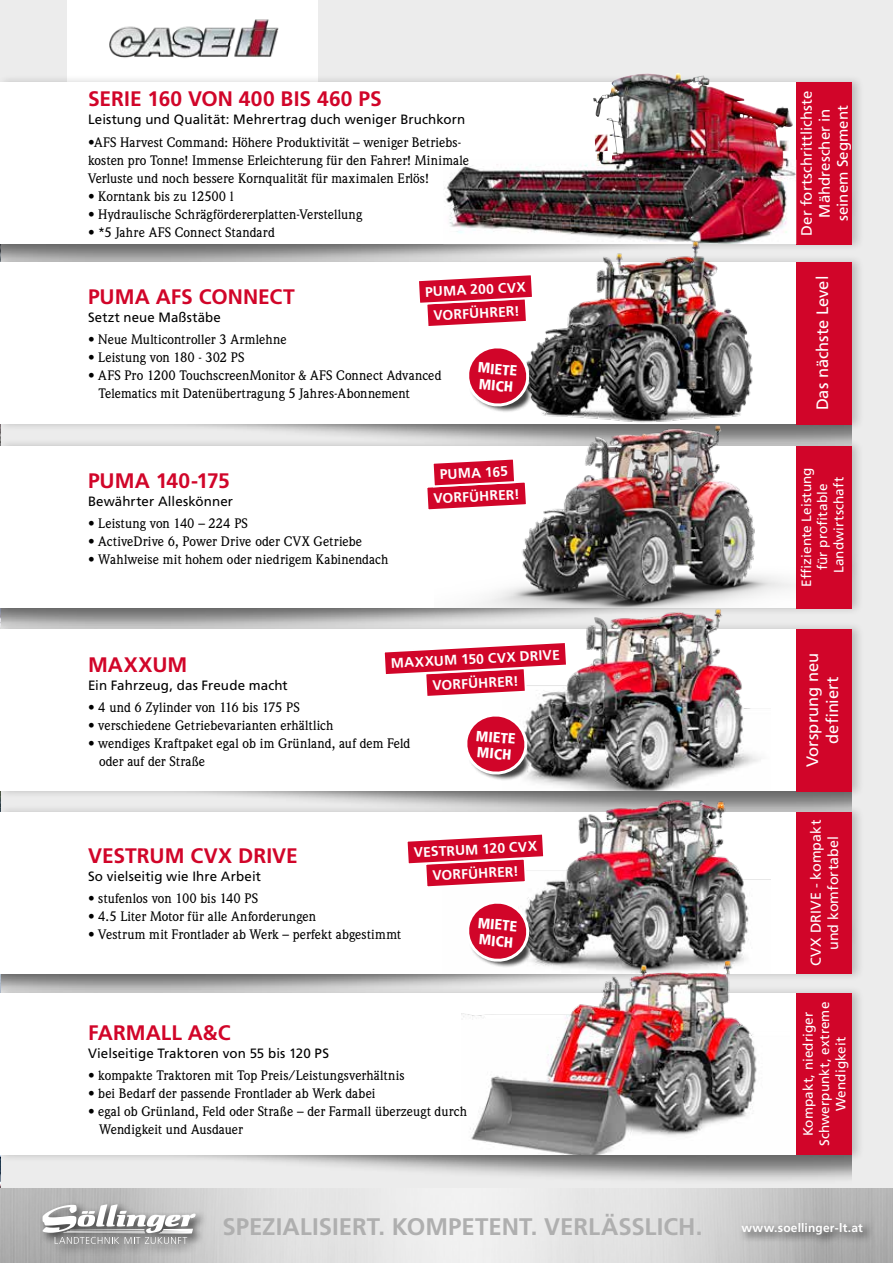
<style>
.page{position:relative;width:893px;height:1263px;background:#fff}
.page>*{position:absolute;margin:0;border:0;box-sizing:border-box;transform-origin:0 0}
.t1{font:700 24px "Frutiger LT Std";color:#afafaf}
.t2{font:700 21px "Frutiger LT Std";color:#d10529}
.t3{font:16.5px/19.8px "Frutiger LT Std";color:#fff;text-align:center}
.t4{font:15px/18px "Frutiger LT Std";letter-spacing:.005em;color:#fff;text-align:center}
.t5{font:900 condensed 14.7px/16.5px "Frutiger LT Std";color:#fff}
.t6{font:14.25px/17.1px "Frutiger LT Std";letter-spacing:.01em;color:#fff;text-align:center}
.t7{font:700 13.8px "Frutiger LT Std";color:#fff}
.t8{font:500 13.5px/18px "Weidemann Std";letter-spacing:.005em;color:#000}
.t9{font:13.5px "Frutiger LT Std";letter-spacing:.005em;color:#000}
.t10{font:13.5px/16.2px "Frutiger LT Std";letter-spacing:.01em;color:#fff;text-align:center}
.t11{font:13.5px "Frutiger";letter-spacing:.015em;color:#000}
.t12{font:700 12px "Frutiger LT Std";letter-spacing:.015em;color:#fff}
</style>
<div class="page">
<div style="left:0;top:0;width:893px;height:1225px;background:#ececec"></div>
<div style="left:0;top:538px;width:859px;height:98px;background:#000;opacity:.51"></div>
<svg style="left:0;top:432px;width:1px;height:756px"></svg>
<div style="left:67px;top:0;width:251px;height:88px;background:#fff"></div>
<div style="left:28px;top:356px;width:824px;height:98px;background:#000;opacity:.51"></div>
<div style="left:0;top:74px;width:864px;height:178px;background:#000;opacity:.2"></div>
<img style="left:0;top:82px;width:796px;height:162px">
<div style="left:796px;top:82px;width:56px;height:162px;background:#d10529"></div>
<div style="left:0;top:254px;width:864px;height:178px;background:#000;opacity:.2"></div>
<div style="left:0;top:262px;width:852px;height:162px;background:#fff"></div>
<div style="left:0;top:438px;width:864px;height:178px;background:#000;opacity:.2"></div>
<div style="left:0;top:446px;width:852px;height:162px;background:#fff"></div>
<div style="left:28px;top:1087px;width:824px;height:98px;background:#000;opacity:.51"></div>
<div style="left:0;top:985px;width:864px;height:178px;background:#000;opacity:.2"></div>
<div style="left:0;top:993px;width:852px;height:161px;background:#fff"></div>
<div style="left:796px;top:993px;width:56px;height:162px;background:#d10529"></div>
<div style="left:28px;top:723px;width:824px;height:97px;background:#000;opacity:.51"></div>
<div style="left:0;top:621px;width:864px;height:178px;background:#000;opacity:.2"></div>
<div style="left:0;top:629px;width:852px;height:162px;background:#fff"></div>
<div style="left:796px;top:629px;width:56px;height:162px;background:#d10529"></div>
<img style="left:503px;top:608px;width:268px;height:183px">
<img style="left:602px;top:73px;width:76px;height:22px">
<div style="left:738px;top:1219px;width:137px;height:27px;background:#000;opacity:.75"></div>
<div style="left:39px;top:1201px;width:169px;height:55px;background:#000;opacity:.75"></div>
<svg style="left:42px;top:1204px;width:154px;height:40px;background:#b7b7b7"></svg>
<div style="left:0;top:804px;width:864px;height:178px;background:#000;opacity:.2"></div>
<div style="left:0;top:812px;width:852px;height:162px;background:#fff"></div>
<div style="left:796px;top:812px;width:56px;height:162px;background:#d10529"></div>
<img style="left:109px;top:19px;width:170px;height:39px">
<img style="left:442px;top:795px;width:329px;height:166px">
<img style="left:462px;top:961px;width:327px;height:193px">
<div style="left:796px;top:262px;width:56px;height:162px;background:#d10529"></div>
<img style="left:507px;top:239px;width:264px;height:184px">
<svg style="left:384px;top:640px;width:185px;height:59px"></svg>
<svg style="left:427px;top:464px;width:7px;height:46px"></svg>
<svg style="left:419px;top:272px;width:116px;height:57px"></svg>
<svg style="left:407px;top:831px;width:139px;height:58px"></svg>
<div style="left:796px;top:446px;width:56px;height:162px;background:#d10529"></div>
<img style="left:434px;top:424px;width:362px;height:184px">
<div style="left:469px;top:369px;width:63px;height:44px;background:#000;opacity:.75"></div>
<svg style="left:469px;top:341px;width:65px;height:67px"></svg>
<div style="left:467px;top:737px;width:64px;height:44px;background:#000;opacity:.75"></div>
<svg style="left:467px;top:709px;width:65px;height:67px"></svg>
<div style="left:469px;top:924px;width:63px;height:44px;background:#000;opacity:.75"></div>
<svg style="left:461px;top:896px;width:73px;height:67px"></svg>
<h2 class="t2" style="left:88px;top:86px;width:295px">SERIE 160 VON 400 BIS 460 PS</h2>
<p class="t9" style="left:88px;top:111px;width:379px">Leistung und Qualität: Mehrertrag duch weniger Bruchkorn</p>
<p class="t8" style="left:88px;top:133px;width:383px">•AFS Harvest Command: Höhere Produktivität – weniger Betriebs&shy;kosten pro Tonne! Immense Erleichterung für den Fahrer! Minimale<br>Verluste und noch bessere Kornqualität für maximalen Erlös!</p>
<p class="t8" style="left:88px;top:187px;width:147px">• Korntank bis zu 12500 l</p>
<p class="t8" style="left:88px;top:205px;width:276px">• Hydraulische Schrägfördererplatten-Verstellung</p>
<p class="t8" style="left:88px;top:223px;width:188px">• *5 Jahre AFS Connect Standard</p>
<p class="t7" style="left:425px;top:284px;width:102px;rotate:-3deg">PUMA 200 CVX</p>
<h2 class="t2" style="left:88px;top:284px;width:208px">PUMA AFS CONNECT</h2>
<p class="t11" style="left:88px;top:309px;width:134px">Setzt neue Maßstäbe</p>
<p class="t8" style="left:88px;top:330px;width:200px">• Neue Multicontroller 3 Armlehne</p>
<p class="t8" style="left:88px;top:348px;width:158px">• Leistung von 180 - 302 PS</p>
<p class="t8" style="left:99px;top:366px;width:345px;text-indent:-11px">• AFS Pro 1200 TouchscreenMonitor &amp; AFS Connect Advanced<br>Telematics mit Datenübertragung 5 Jahres-Abonnement</p>
<p class="t7" style="left:433px;top:307px;width:88px;rotate:-3deg">VORFÜHRER!</p>
<p class="t5" style="left:479px;top:359px;width:41px;rotate:5deg">MIETE<br>MICH</p>
<h2 class="t2" style="left:88px;top:468px;width:143px">PUMA 140-175</h2>
<p class="t9" style="left:88px;top:493px;width:147px">Bewährter Alleskönner</p>
<p class="t8" style="left:88px;top:514px;width:161px">• Leistung von 140 – 224 PS</p>
<p class="t8" style="left:88px;top:532px;width:276px">• ActiveDrive 6, Power Drive oder CVX Getriebe</p>
<p class="t8" style="left:88px;top:550px;width:302px">• Wahlweise mit hohem oder niedrigem Kabinendach</p>
<p class="t7" style="left:439px;top:466px;width:70px;rotate:-3deg">PUMA 165</p>
<p class="t7" style="left:433px;top:490px;width:88px;rotate:-3deg">VORFÜHRER!</p>
<p class="t7" style="left:391px;top:655px;width:171px;rotate:-3deg">MAXXUM 150 CVX DRIVE</p>
<h2 class="t2" style="left:88px;top:653px;width:101px">MAXXUM</h2>
<p class="t9" style="left:88px;top:678px;width:201px">Ein Fahrzeug, das Freude macht</p>
<p class="t8" style="left:88px;top:699px;width:213px">• 4 und 6 Zylinder von 116 bis 175 PS</p>
<p class="t8" style="left:88px;top:717px;width:247px">• verschiedene Getriebevarianten erhältlich</p>
<p class="t8" style="left:99px;top:735px;width:313px;text-indent:-11px">• wendiges Kraftpaket egal ob im Grünland, auf dem Feld oder auf der Straße</p>
<p class="t7" style="left:432px;top:677px;width:88px;rotate:-3deg">VORFÜHRER!</p>
<p class="t5" style="left:477px;top:727px;width:41px;rotate:5deg">MIETE<br>MICH</p>
<h2 class="t2" style="left:88px;top:843px;width:211px">VESTRUM CVX DRIVE</h2>
<p class="t9" style="left:88px;top:868px;width:175px">So vielseitig wie Ihre Arbeit</p>
<p class="t8" style="left:88px;top:889px;width:172px">• stufenlos von 100 bis 140 PS</p>
<p class="t8" style="left:88px;top:907px;width:230px">• 4.5 Liter Motor für alle Anforderungen</p>
<p class="t8" style="left:88px;top:925px;width:315px">• Vestrum mit Frontlader ab Werk – perfekt abgestimmt</p>
<p class="t7" style="left:413px;top:844px;width:125px;rotate:-3deg">VESTRUM 120 CVX</p>
<p class="t7" style="left:432px;top:867px;width:88px;rotate:-3deg">VORFÜHRER!</p>
<p class="t5" style="left:479px;top:914px;width:41px;rotate:5deg">MIETE<br>MICH</p>
<h2 class="t2" style="left:88px;top:1020px;width:144px">FARMALL A&amp;C</h2>
<p class="t9" style="left:88px;top:1045px;width:242px">Vielseitige Traktoren von 55 bis 120 PS</p>
<p class="t8" style="left:88px;top:1066px;width:318px">• kompakte Traktoren mit Top Preis/Leistungsverhältnis</p>
<p class="t8" style="left:88px;top:1084px;width:289px">• bei Bedarf der passende Frontlader ab Werk dabei</p>
<p class="t8" style="left:99px;top:1102px;width:370px;text-indent:-11px">• egal ob Grünland, Feld oder Straße – der Farmall überzeugt durch<br>Wendigkeit und Ausdauer</p>
<h1 class="t1" style="left:222px;top:1212px;width:481px">SPEZIALISIERT. KOMPETENT. VERLÄSSLICH.</h1>
<p class="t4" style="left:798px;top:236px;width:147px;rotate:-90deg">Der fortschrittlichste<br>Mähdrescher in seinem Segment</p>
<p class="t3" style="left:813px;top:410px;width:136px;rotate:-90deg">Das nächste Level</p>
<p class="t4" style="left:816px;top:405px;width:125px;rotate:-90deg">Das nächste Level</p>
<p class="t10" style="left:798px;top:587px;width:121px;rotate:-90deg">Effiziente Leistung für profitable<br>Landwirtschaft</p>
<p class="t3" style="left:803px;top:767px;width:116px;rotate:-90deg">Vorsprung neu definiert</p>
<p class="t6" style="left:807px;top:966px;width:148px;rotate:-90deg">CVX DRIVE - kompakt und komfortabel</p>
<p class="t10" style="left:800px;top:1146px;width:146px;rotate:-90deg">Kompakt, niedriger<br>Schwerpunkt, extreme<br>Wendigkeit</p>
<p class="t12" style="left:741px;top:1220px;width:123px">www.soellinger-lt.at</p>
</div>
